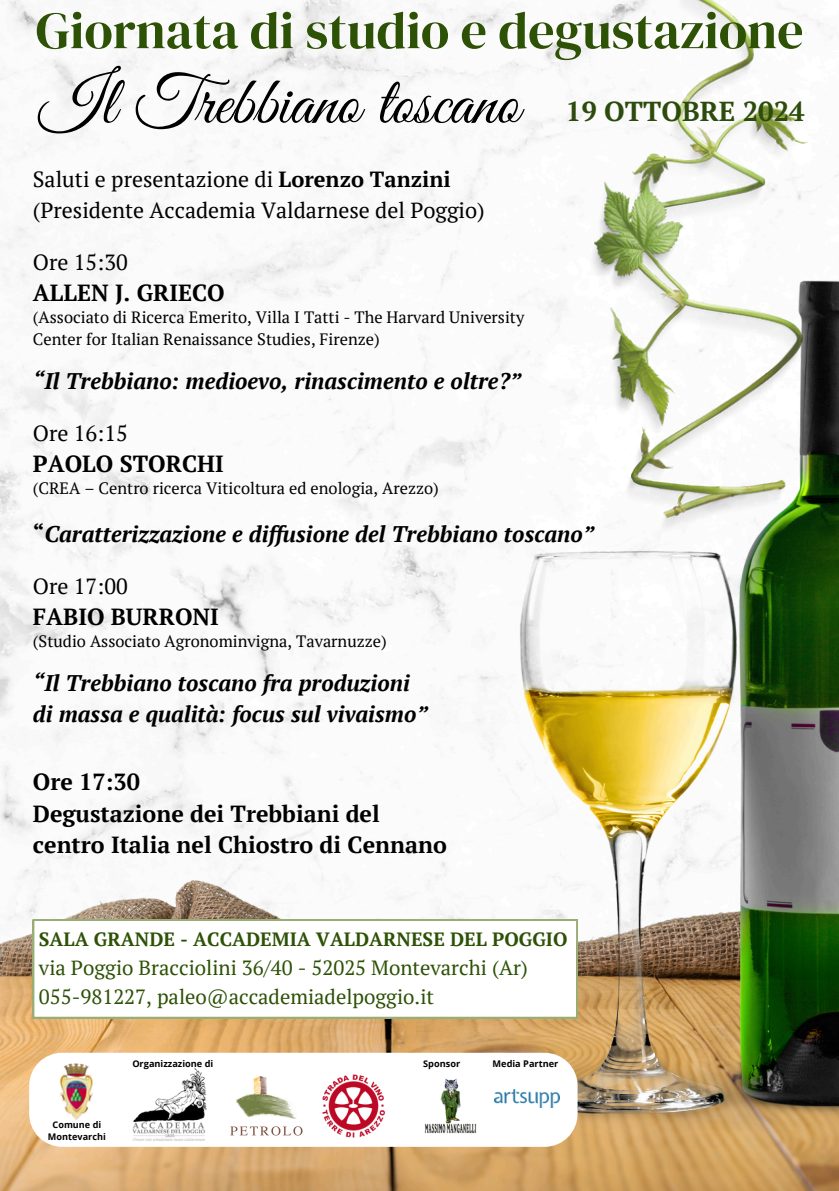
<style>
.page{position:relative;width:839px;height:1191px;background:#fff}
.page>*{position:absolute;margin:0;border:0;box-sizing:border-box;transform-origin:0 0}
.t1{font:68.4px "Great Vibes";color:#000}
.t2{font:52px "DM Serif Display";color:#2d5105}
.t3{font:700 27.4px "PT Serif";color:#2d4b0c}
.t4{font:700 23.2px/31.8px "PT Serif";color:#000}
.t5{font:italic 700 22.6px/31.4px "PT Serif";color:#000}
.t6{font:21.8px/30.2px "PT Serif";color:#000}
.t7{font:20.6px/28.8px "PT Serif";color:#2d5105}
.t8{font:700 19.2px "PT Serif";color:#2d5105}
.t9{font:16.4px/21.8px "PT Serif";color:#000}
.t10{font:700 9.2px "Open Sans";color:#000}
.s1{font-weight:700}
.s2{font-style:normal}
</style>
<div class="page">
<img style="left:0;top:0;width:838px;height:881px">
<img style="left:0;top:881px;width:838px;height:310px">
<img style="left:426px;top:231px;width:412px;height:907px">
<img style="left:589px;top:0;width:218px;height:535px">
<svg style="left:33px;top:920px;width:544px;height:98px"></svg>
<svg style="left:29px;top:1053px;width:548px;height:94px"></svg>
<img style="left:112px;top:1067px;width:115px;height:81px">
<img style="left:60px;top:1063px;width:34px;height:57px">
<img style="left:423px;top:1071px;width:54px;height:63px">
<img style="left:494px;top:1089px;width:66px;height:19px">
<img style="left:320px;top:1073px;width:67px;height:66px">
<img style="left:230px;top:1074px;width:73px;height:67px">
<p class="t2" style="left:36px;top:-6px;width:769px">Giornata di studio e degustazione</p>
<h3 class="t1" style="left:39px;top:65px;width:482px">Il Trebbiano toscano</h3>
<p class="t3" style="left:566px;top:92px;width:240px">19 OTTOBRE 2024</p>
<h3 class="t6" style="left:33px;top:164px;width:453px">Saluti e presentazione di <span class="s1">Lorenzo Tanzini </span>(Presidente Accademia Valdarnese del Poggio)</h3>
<h3 class="t6" style="left:33px;top:246px;width:96px">Ore 15:30</h3>
<h3 class="t4" style="left:33px;top:276px;width:193px">ALLEN J. GRIECO</h3>
<p class="t9" style="left:33px;top:306px;width:493px">(Associato di Ricerca Emerito, Villa I Tatti - The Harvard University<br>Center for Italian Renaissance Studies, Firenze)</p>
<h3 class="t5" style="left:33px;top:364px;width:490px">“Il Trebbiano: medioevo, rinascimento e oltre?”</h3>
<h3 class="t6" style="left:33px;top:417px;width:96px">Ore 16:15</h3>
<h3 class="t4" style="left:33px;top:447px;width:192px">PAOLO STORCHI</h3>
<p class="t9" style="left:33px;top:477px;width:407px">(CREA – Centro ricerca Viticoltura ed enologia, Arezzo)</p>
<h3 class="t5" style="left:33px;top:518px;width:563px"><span class="s2">“</span>Caratterizzazione e diffusione del Trebbiano toscano”</h3>
<h3 class="t6" style="left:33px;top:571px;width:96px">Ore 17:00</h3>
<h3 class="t4" style="left:33px;top:601px;width:187px">FABIO BURRONI</h3>
<p class="t9" style="left:33px;top:630px;width:355px">(Studio Associato Agronominvigna, Tavarnuzze)</p>
<h3 class="t5" style="left:33px;top:667px;width:396px">“Il Trebbiano toscano fra produzioni di massa e qualità: focus sul vivaismo”</h3>
<h4 class="t4" style="left:33px;top:765px;width:415px">Ore 17:30<br>Degustazione dei Trebbiani del centro Italia nel Chiostro di Cennano</h4>
<p class="t8" style="left:39px;top:926px;width:530px">SALA GRANDE - ACCADEMIA VALDARNESE DEL POGGIO</p>
<p class="t7" style="left:39px;top:953px;width:490px">via Poggio Bracciolini 36/40 - 52025 Montevarchi (Ar)<br>055-981227, paleo@accademiadelpoggio.it</p>
<p class="t10" style="left:53px;top:1118px;width:50px">Comune di</p>
<p class="t10" style="left:48px;top:1130px;width:59px">Montevarchi</p>
<p class="t10" style="left:132px;top:1057px;width:83px">Organizzazione di</p>
<p class="t10" style="left:423px;top:1057px;width:39px">Sponsor</p>
<p class="t10" style="left:492px;top:1057px;width:67px">Media Partner</p>
</div>
